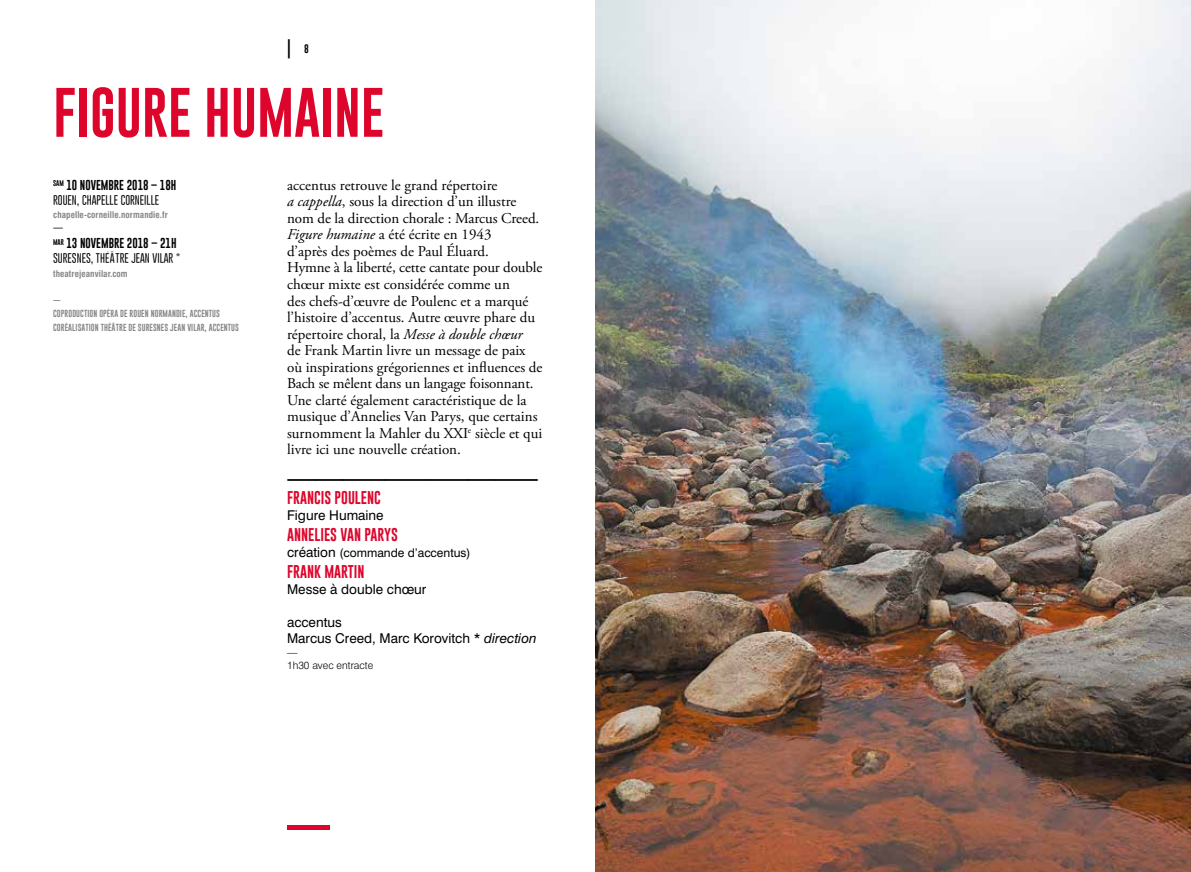
<style>
.page{position:relative;width:1191px;height:872px;background:#fff}
.page>*{position:absolute;margin:0;border:0;box-sizing:border-box;transform-origin:0 0}
.t1{font:51px "Gobold";color:#dd052b}
.t2{font:15px/16.5px "Adobe Garamond Pro";color:#000}
.t3{font:15px "Gobold";color:#000}
.t4{font:13.5px/16.5px "Swiss 721 BT";color:#000}
.t5{font:13.5px "Gobold";color:#dd052b}
.t6{font:12px "Swiss 721 BT";color:#000}
.t7{font:300 10.5px/15px "Gobold";color:#000}
.t8{font:300 10.5px/12.6px "Swiss 721 BT";color:#000}
.t9{font:700 condensed 9px "Swiss 721 BT";letter-spacing:.01em;color:#878787}
.t10{font:7.5px/13.5px "Gobold";letter-spacing:.01em;color:#878787}
.s1{font-weight:400}
.s2{font-style:italic}
.s3{font-size:13.5px}
</style>
<div class="page">
<hr style="left:287px;top:825px;width:43px;height:4px;background:#dd052b">
<img style="left:595px;top:0;width:596px;height:872px">
<p class="t3" style="left:287px;top:39px;width:23px">| <sup>8</sup></p>
<h1 class="t1" style="left:53px;top:80px;width:333px">FIGURE HUMAINE</h1>
<p class="t7" style="left:53px;top:177px;width:125px"><sup>SAM</sup> <span class="s1">10 NOVEMBRE 2018 – 18H<br></span>ROUEN, CHAPELLE CORNEILLE</p>
<p class="t9" style="left:53px;top:209px;width:116px">chapelle-corneille.normandie.fr</p>
<p class="t7" style="left:53px;top:221px;width:129px">—<br><sup>MAR</sup> <span class="s1">13 NOVEMBRE 2018 – 21H<br></span>SURESNES, THÉÂTRE JEAN VILAR *</p>
<p class="t9" style="left:53px;top:268px;width:76px">theatrejeanvilar.com</p>
<p class="t10" style="left:53px;top:293px;width:187px">—<br>COPRODUCTION OPÉRA DE ROUEN NORMANDIE, ACCENTUS<br>CORÉALISATION THÉÂTRE DE SURESNES JEAN VILAR, ACCENTUS</p>
<p class="t2" style="left:287px;top:177px;width:257px">accentus retrouve le grand répertoire<br><span class="s2">a cappella</span>, sous la direction d’un illustre nom de la direction chorale : Marcus Creed.<br><span class="s2">Figure humaine</span> a été écrite en 1943<br>d’après des poèmes de Paul Éluard.<br>Hymne à la liberté, cette cantate pour double chœur mixte est considérée comme un<br>des chefs-d’œuvre de Poulenc et a marqué l’histoire d’accentus. Autre œuvre phare du répertoire choral, la <span class="s2">Messe à double chœur<br></span>de Frank Martin livre un message de paix où inspirations grégoriennes et influences de Bach se mêlent dans un langage foisonnant.<br>Une clarté également caractéristique de la musique d’Annelies Van Parys, que certains surnomment la Mahler du XXI<sup>e</sup> siècle et qui livre ici une nouvelle création.</p>
<p class="t3" style="left:287px;top:470px;width:252px">——————————————————</p>
<p class="t5" style="left:287px;top:488px;width:95px">FRANCIS POULENC</p>
<p class="t4" style="left:287px;top:506px;width:98px">Figure Humaine</p>
<p class="t5" style="left:287px;top:525px;width:112px">ANNELIES VAN PARYS</p>
<p class="t6" style="left:287px;top:545px;width:185px"><span class="s3">création</span> (commande d’accentus)</p>
<p class="t5" style="left:287px;top:563px;width:79px">FRANK MARTIN</p>
<p class="t4" style="left:287px;top:581px;width:141px">Messe à double chœur</p>
<p class="t4" style="left:287px;top:614px;width:251px">accentus<br>Marcus Creed, Marc Korovitch * <span class="s2">direction</span></p>
<p class="t8" style="left:287px;top:646px;width:88px">—<br>1h30 avec entracte</p>
</div>
